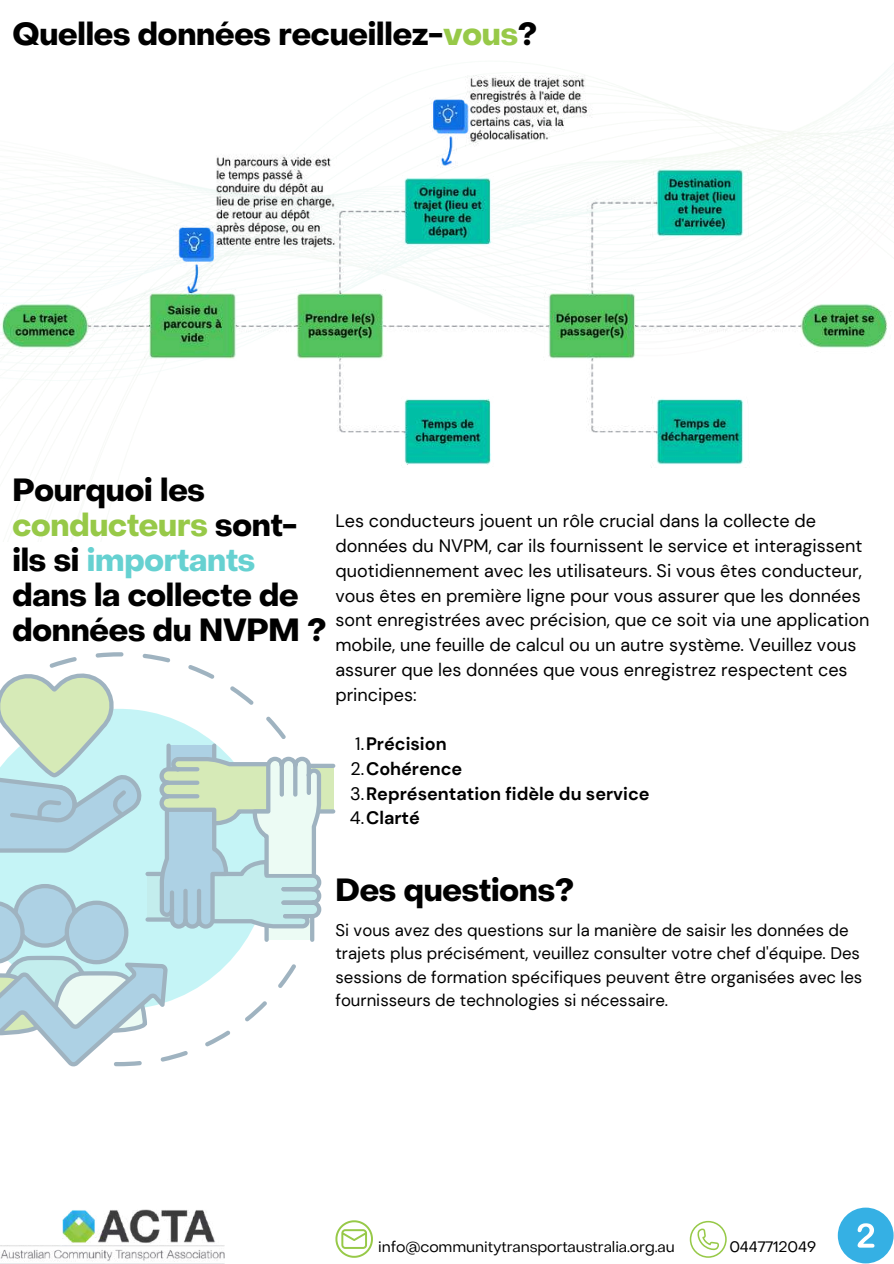
<style>
.page{position:relative;width:894px;height:1264px;background:#fff}
.page>*{position:absolute;margin:0;border:0;box-sizing:border-box;transform-origin:0 0}
.t1{font:700 31.5px/34.8px "Object Sans";letter-spacing:-.005em;color:#000}
.t2{font:18px/24.8px "DM Sans";color:#000}
.t3{font:700 18px/24.8px "DM Sans";color:#000}
.t4{font:16.8px/23.4px "DM Sans";color:#000}
.t5{font:15px "Object Sans";letter-spacing:-.005em;color:#000}
.s1{color:#97c948}
.s2{color:#66d1d1}
.s3{font-weight:400}
</style>
<div class="page">
<div style="left:837px;top:1207px;width:56px;height:56px;background:#35b0e4;border-radius:50%"></div>
<svg style="left:857px;top:1223px;width:17px;height:24px"></svg>
<svg style="left:309px;top:765px;width:24px;height:46px"></svg>
<svg style="left:0;top:652px;width:324px;height:414px"></svg>
<svg style="left:67px;top:902px;width:59px;height:60px;background:#abcee0"></svg>
<div style="left:65px;top:900px;width:63px;height:64px;border:4px solid #093c5f;border-radius:50%"></div>
<svg style="left:335px;top:1220px;width:37px;height:37px"></svg>
<svg style="left:689px;top:1220px;width:37px;height:37px"></svg>
<img style="left:0;top:1209px;width:224px;height:53px">
<img style="left:0;top:72px;width:892px;height:396px">
<h1 class="t1" style="left:12px;top:19px;width:526px">Quelles données recueillez-<span class="s1">vous</span>?</h1>
<h1 class="t1" style="left:12px;top:476px;width:315px">Pourquoi les <span class="s1">conducteurs</span> sont&shy;ils si <span class="s2">importants </span>dans la collecte de données du NVPM ?</h1>
<p class="t2" style="left:335px;top:509px;width:535px">Les conducteurs jouent un rôle crucial dans la collecte de données du NVPM, car ils fournissent le service et interagissent quotidiennement avec les utilisateurs. Si vous êtes conducteur, vous êtes en première ligne pour vous assurer que les données sont enregistrées avec précision, que ce soit via une application mobile, une feuille de calcul ou un autre système. Veuillez vous assurer que les données que vous enregistrez respectent ces principes:</p>
<p class="t3" style="left:350px;top:731px;width:301px;text-indent:5px"><span class="s3">1.</span>Précision<br><span class="s3">2.</span>Cohérence<br><span class="s3">3.</span>Représentation fidèle du service<br><span class="s3">4.</span>Clarté</p>
<h1 class="t1" style="left:335px;top:875px;width:240px">Des questions?</h1>
<p class="t4" style="left:335px;top:918px;width:528px">Si vous avez des questions sur la manière de saisir les données de trajets plus précisément, veuillez consulter votre chef d'équipe. Des sessions de formation spécifiques peuvent être organisées avec les fournisseurs de technologies si nécessaire.</p>
<p class="t5" style="left:378px;top:1240px;width:298px">info@communitytransportaustralia.org.au</p>
<p class="t5" style="left:729px;top:1240px;width:88px">0447712049</p>
</div>
